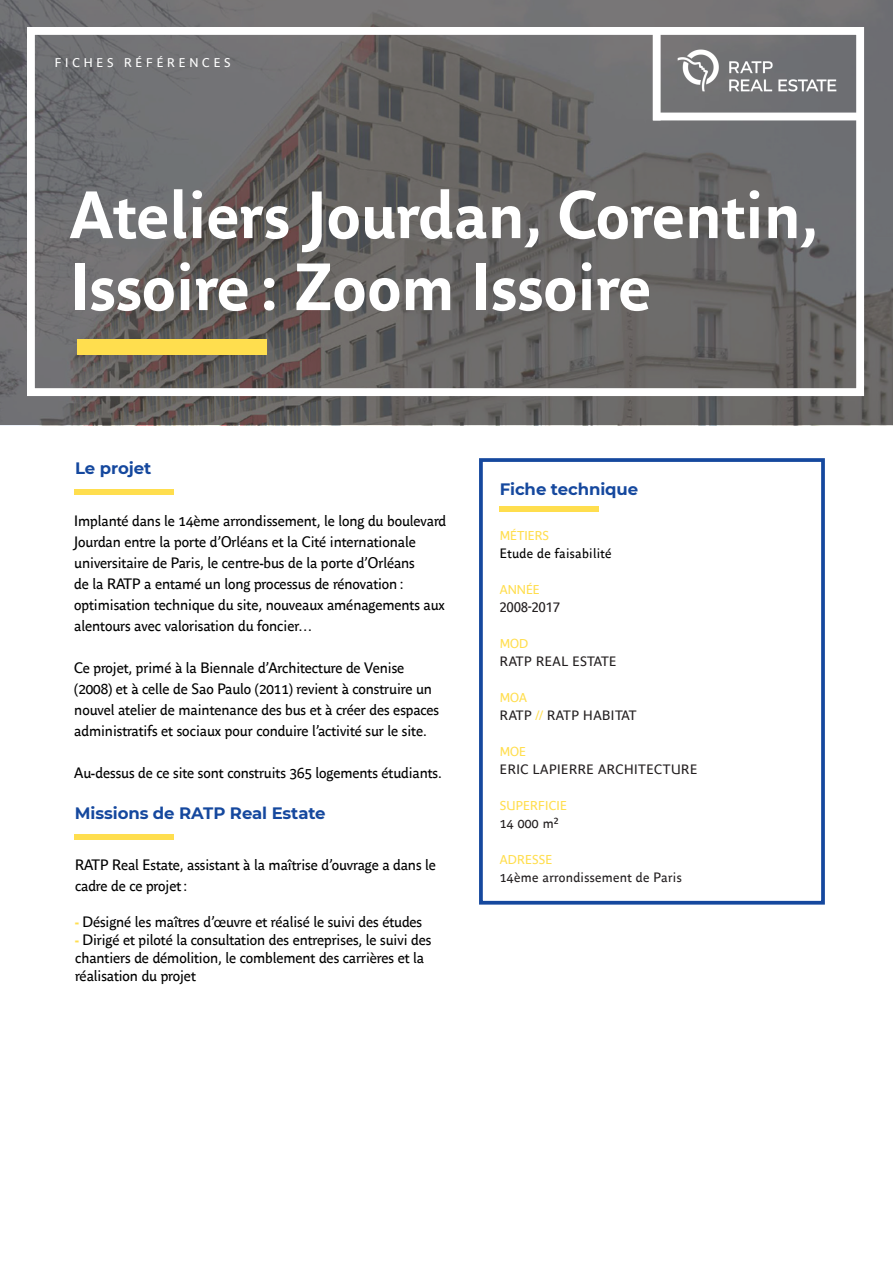
<style>
.page{position:relative;width:893px;height:1263px;background:#fff}
.page>*{position:absolute;margin:0;border:0;box-sizing:border-box;transform-origin:0 0}
.t1{font:700 66px/72px "Parisine Office";color:#fff}
.t2{font:700 16.5px "Montserrat";letter-spacing:-.005em;color:#15489e}
.t3{font:15px/21px "Parisine Office";letter-spacing:-.005em;color:#000001}
.t4{font:13.5px "Parisine Office";letter-spacing:.025em;color:#231f20}
.t5{font:13.5px "Parisine Office";letter-spacing:.025em;color:#000}
.t6{font:12.75px "Parisine Office";color:#ffde4e}
.t7{font:12.6px "Parisine Office";letter-spacing:.3em;color:#fff}
.s1{font-weight:700;color:#ffde4e}
.s2{color:#ffde4e}
</style>
<div class="page">
<img style="left:0;top:0;width:893px;height:425px">
<div style="left:27px;top:27px;width:837px;height:369px;border:8px solid #fff"></div>
<div style="left:479px;top:458px;width:346px;height:447px;border:4px solid #15489e"></div>
<div style="left:77px;top:339px;width:190px;height:15px;background:#ffde4e"></div>
<div style="left:500px;top:506px;width:98px;height:6px;background:#ffde4e"></div>
<div style="left:653px;top:32px;width:8px;height:88px;background:#fff"></div>
<div style="left:653px;top:113px;width:204px;height:7px;background:#fff"></div>
<div style="left:75px;top:835px;width:99px;height:5px;background:#ffde4e"></div>
<img style="left:662px;top:36px;width:195px;height:77px">
<div style="left:74px;top:489px;width:99px;height:6px;background:#ffde4e"></div>
<p class="t7" style="left:55px;top:53px;width:177px">FICHES RÉFÉRENCES</p>
<p class="t1" style="left:70px;top:176px;width:749px">Ateliers Jourdan, Corentin,<br>Issoire : Zoom Issoire</p>
<p class="t2" style="left:75px;top:457px;width:78px">Le projet</p>
<p class="t3" style="left:74px;top:510px;width:373px">Implanté dans le 14ème arrondissement, le long du boulevard Jourdan entre la porte d’Orléans et la Cité internationale universitaire de Paris, le centre-bus de la porte d’Orléans<br>de la RATP a entamé un long processus de rénovation : optimisation technique du site, nouveaux aménagements aux alentours avec valorisation du foncier…</p>
<p class="t3" style="left:74px;top:657px;width:366px">Ce projet, primé à la Biennale d’Architecture de Venise (2008) et à celle de Sao Paulo (2011) revient à construire un nouvel atelier de maintenance des bus et à créer des espaces administratifs et sociaux pour conduire l’activité sur le site.</p>
<p class="t3" style="left:74px;top:762px;width:369px">Au-dessus de ce site sont construits 365 logements étudiants.</p>
<p class="t2" style="left:75px;top:802px;width:252px">Missions de RATP Real Estate</p>
<p class="t3" style="left:75px;top:853px;width:362px">RATP Real Estate, assistant à la maîtrise d’ouvrage a dans le cadre de ce projet :</p>
<p class="t3" style="left:75px;top:910px;width:349px"><span class="s1">-</span> Désigné les maîtres d’œuvre et réalisé le suivi des études</p>
<p class="t3" style="left:75px;top:930px;width:358px;line-height:18px"><span class="s1">-</span> Dirigé et piloté la consultation des entreprises, le suivi des chantiers de démolition, le comblement des carrières et la réalisation du projet</p>
<p class="t2" style="left:500px;top:477px;width:140px">Fiche technique</p>
<p class="t6" style="left:500px;top:526px;width:51px">MÉTIERS</p>
<p class="t5" style="left:500px;top:544px;width:113px">Etude de faisabilité</p>
<p class="t6" style="left:500px;top:580px;width:41px">ANNÉE</p>
<p class="t4" style="left:500px;top:598px;width:62px">2008-2017</p>
<p class="t6" style="left:500px;top:634px;width:30px">MOD</p>
<p class="t4" style="left:500px;top:652px;width:118px">RATP REAL ESTATE</p>
<p class="t6" style="left:500px;top:688px;width:29px">MOA</p>
<p class="t4" style="left:500px;top:706px;width:138px">RATP <span class="s2">//</span> RATP HABITAT</p>
<p class="t6" style="left:500px;top:742px;width:28px">MOE</p>
<p class="t4" style="left:500px;top:760px;width:199px">ERIC LAPIERRE ARCHITECTURE</p>
<p class="t6" style="left:500px;top:796px;width:69px">SUPERFICIE</p>
<p class="t4" style="left:500px;top:814px;width:60px">14 000 m²</p>
<p class="t6" style="left:500px;top:850px;width:54px">ADRESSE</p>
<p class="t4" style="left:500px;top:868px;width:183px">14ème arrondissement de Paris</p>
</div>
